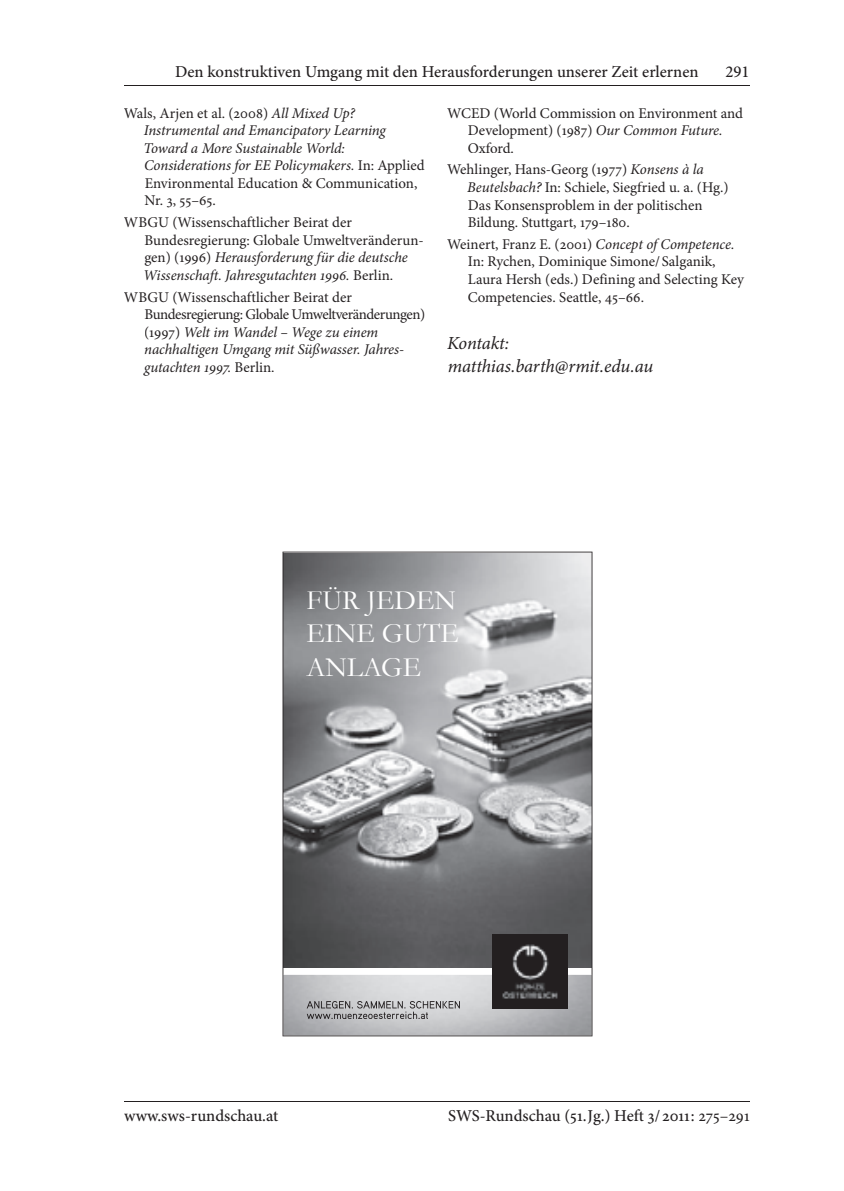
<style>
.page{position:relative;width:844px;height:1191px;background:#fff}
.page>*{position:absolute;margin:0;border:0;box-sizing:border-box;transform-origin:0 0}
.t1{font:28px/33.6px "Garamond";color:#fff;text-align:justify}
.t2{font:italic 18.38px/22.8px "Minion Pro";letter-spacing:-.01em;color:#231f20}
.t3{font:500 16.62px "Minion Pro";color:#231f20}
.t4{font:14.88px/17.5px "Minion Pro";letter-spacing:-.005em;color:#231f20}
.t5{font:italic 14.88px/17.5px "Minion Pro";letter-spacing:-.01em;color:#231f20}
.t6{font:14.88px/17.5px "Minion Pro";letter-spacing:-.03em;color:#231f20}
.s1{font-style:normal}
.s2{font-style:italic}
.s3{font-weight:400}
</style>
<div class="page">
<hr style="left:124px;top:86px;width:625px;height:1px;background:#231f20">
<hr style="left:124px;top:1101px;width:625px;height:1px;background:#231f20">
<svg style="left:282px;top:551px;width:310px;height:485px"></svg>
<img style="left:283px;top:974px;width:309px;height:62px">
<img style="left:283px;top:553px;width:309px;height:414px">
<p class="t3" style="left:175px;top:60px;width:525px">Den konstruktiven Umgang mit den Herausforderungen unserer Zeit erlernen</p>
<p class="t3" style="left:725px;top:60px;width:26px">291</p>
<p class="t5" style="left:143px;top:104px;width:282px;text-indent:-20px"><span class="s1">Wals, Arjen et al. (2008)</span> All Mixed Up?<br>Instrumental and Emancipatory Learning Toward a More Sustainable World:<br>Considerations for EE Policymakers. <span class="s1">In: Applied Environmental Education &amp; Communication, Nr. 3, 55–65.</span></p>
<p class="t4" style="left:143px;top:214px;width:282px;text-indent:-19px">WBGU (Wissenschaftlicher Beirat der Bundesregierung: Globale Umweltveränderun&shy;gen) (1996) <span class="s2">Herausforderung für die deutsche Wissenschaft. Jahresgutachten 1996.</span> Berlin.</p>
<p class="t6" style="left:144px;top:288px;width:282px;text-indent:-20px">WBGU (Wissenschaftlicher Beirat der Bundesregierung: Globale Umweltveränderungen) (1997) <span class="s2">Welt im Wandel – Wege zu einem nachhaltigen Umgang mit Süßwasser. Jahres&shy;gutachten 1997.</span> Berlin.</p>
<p class="t4" style="left:467px;top:104px;width:277px;text-indent:-20px">WCED (World Commission on Environment and<br>Development) (1987) <span class="s2">Our Common Future.<br></span>Oxford.</p>
<p class="t4" style="left:467px;top:161px;width:263px;text-indent:-20px">Wehlinger, Hans-Georg (1977) <span class="s2">Konsens à la Beutelsbach?</span> In: Schiele, Siegfried u. a. (Hg.)<br>Das Konsensproblem in der politischen Bildung. Stuttgart, 179–180.</p>
<p class="t4" style="left:467px;top:235px;width:278px;text-indent:-20px">Weinert, Franz E. (2001) <span class="s2">Concept of Competence.<br></span>In: Rychen, Dominique Simone/ Salganik, Laura Hersh (eds.) Defining and Selecting Key Competencies. Seattle, 45–66.</p>
<p class="t2" style="left:447px;top:332px;width:208px">Kontakt: matthias.barth@rmit.edu.au</p>
<h1 class="t1" style="left:306px;top:582px;width:154px">FÜR JEDEN EINE GUTE ANLAGE</h1>
<p class="t3" style="left:124px;top:1104px;width:156px">www.sws-rundschau.at</p>
<p class="t3" style="left:448px;top:1104px;width:303px">SWS-Rundschau (51. Jg.) Heft 3/ 2011 : <span class="s3">275–291</span></p>
</div>
